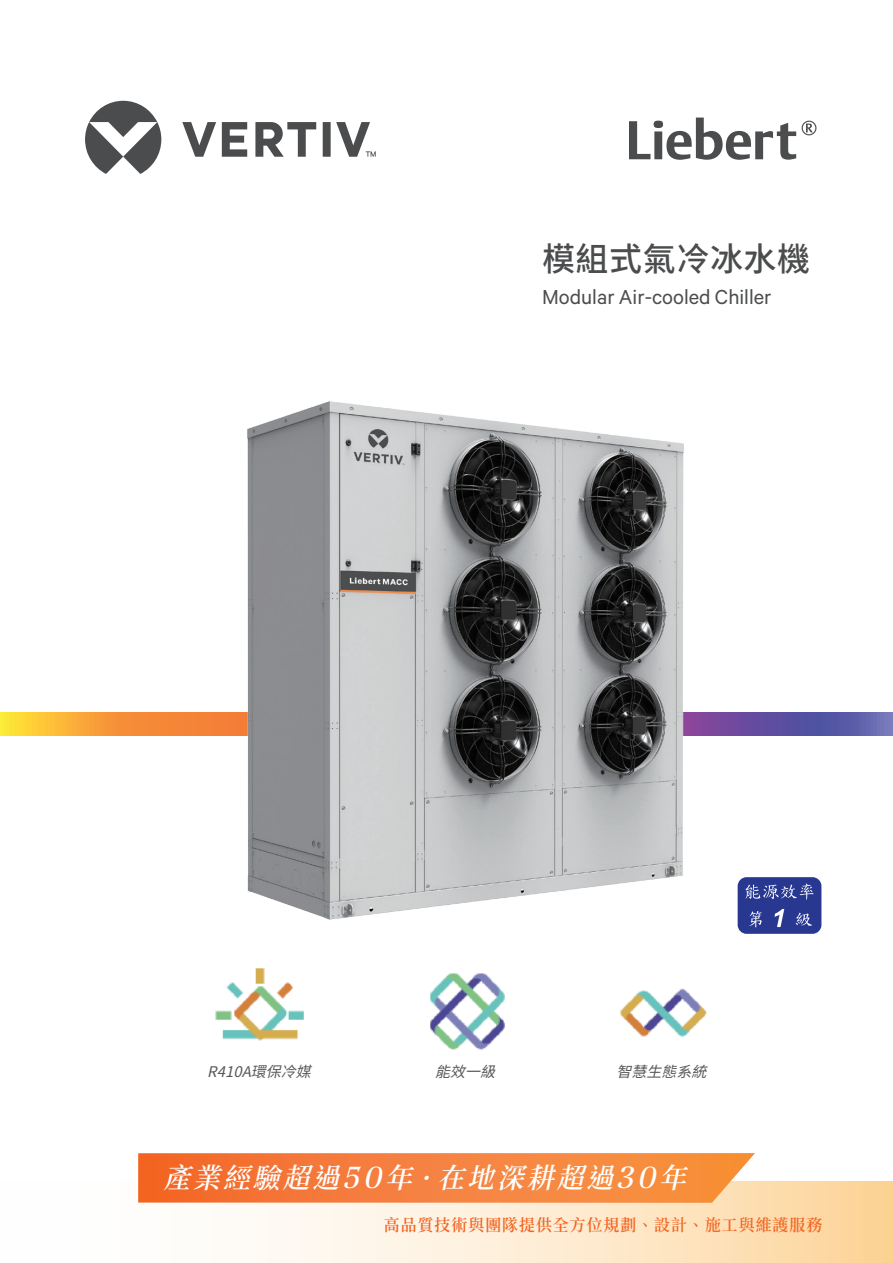
<style>
.page{position:relative;width:893px;height:1263px;background:#fff}
.page>*{position:absolute;margin:0;border:0;box-sizing:border-box;transform-origin:0 0}
.t1{font:500 33px "Noto Sans CJ Ktc";letter-spacing:.02em;color:#4b4c4d}
.t2{font:italic 600 27.75px "Noto Serif CJ Ktc";color:#fff}
.t3{font:19.5px "Calibre";color:#4b4c4d}
.t4{font:600 16.5px "Noto Serif CJ Ktc";letter-spacing:.07em;color:#f36421;scale:.96 1}
.t5{font:italic 14.7px "Noto Sans CJ Ktc";color:#57585a}
.s1{font-family:"Unna";font-weight:400;font-size:39.45px}
</style>
<div class="page">
<svg style="left:0;top:713px;width:893px;height:23px;background:#b07f6b"></svg>
<svg style="left:138px;top:1182px;width:755px;height:81px"></svg>
<img style="left:215px;top:968px;width:290px;height:82px">
<img style="left:620px;top:988px;width:87px;height:49px">
<img style="left:203px;top:401px;width:501px;height:519px">
<svg style="left:85px;top:101px;width:291px;height:73px"></svg>
<svg style="left:138px;top:1153px;width:617px;height:49px;background:#f5833f"></svg>
<svg style="left:802px;top:121px;width:14px;height:14px"></svg>
<svg style="left:629px;top:118px;width:167px;height:42px"></svg>
<div style="left:738px;top:877px;width:83px;height:57px;background:#283890;border-radius:9px"></div>
<svg style="left:745px;top:883px;width:69px;height:17px"></svg>
<svg style="left:749px;top:911px;width:13px;height:16px"></svg>
<svg style="left:796px;top:913px;width:16px;height:13px"></svg>
<svg style="left:774px;top:909px;width:10px;height:18px"></svg>
<h1 class="t1" style="left:542px;top:240px;width:270px">模組式氣冷冰水機</h1>
<p class="t3" style="left:542px;top:283px;width:231px">Modular Air-cooled Chiller</p>
<p class="t5" style="left:207px;top:1063px;width:114px">R410A環保冷媒</p>
<p class="t5" style="left:435px;top:1063px;width:70px">能效一級</p>
<p class="t5" style="left:617px;top:1063px;width:100px">智慧生態系統</p>
<h2 class="t2" style="left:163px;top:1162px;width:541px">產業經驗超過<span class="s1">5 0</span> 年 · 在地深耕超過<span class="s1">3 0</span> 年</h2>
<p class="t4" style="left:384px;top:1216px;width:458px">高品質技術與團隊提供全方位規劃、設計、施工與維護服務</p>
</div>
